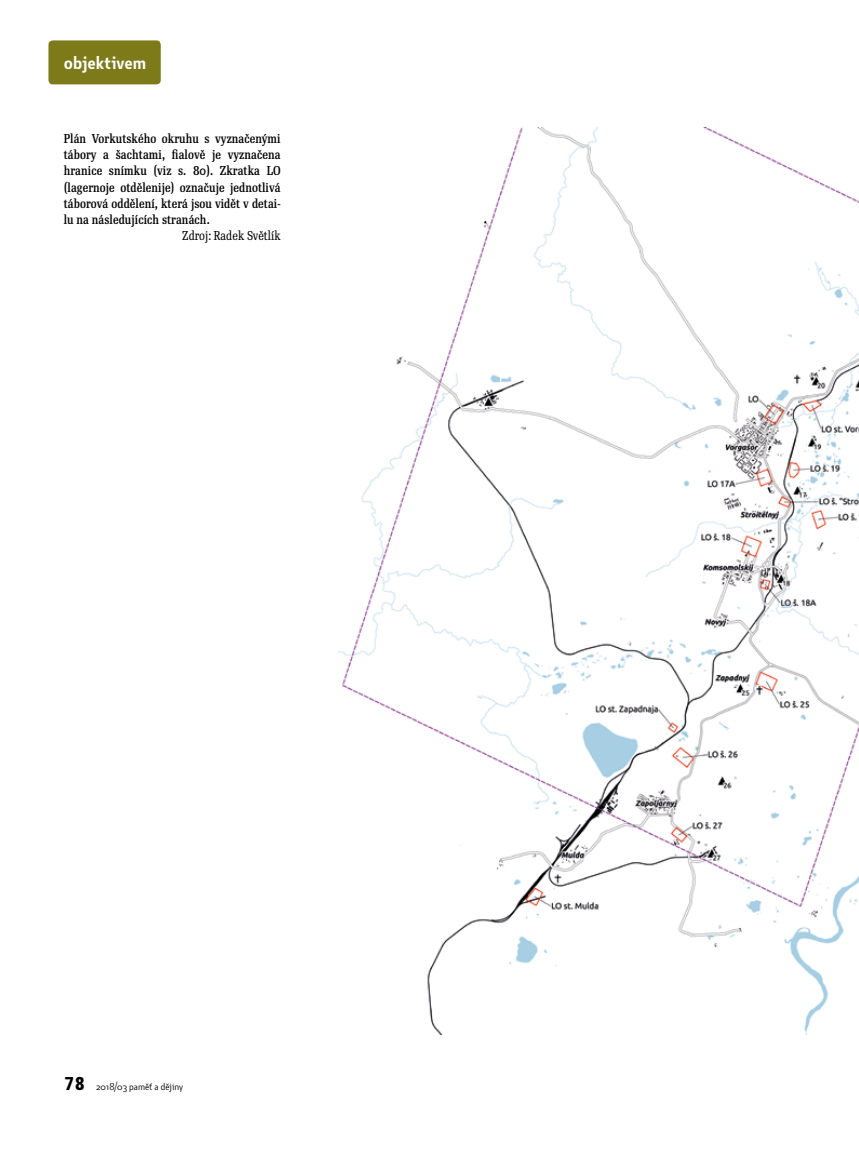
<style>
.page{position:relative;width:859px;height:1149px;background:#fff}
.page>*{position:absolute;margin:0;border:0;box-sizing:border-box;transform-origin:0 0}
.t1{font:600 18px "Botanika Std";color:#fff}
.t2{font:500 12.45px/16.2px "Re Public Std Cond";letter-spacing:.005em;color:#000;text-align:justify}
.t3{font:12.45px "Re Public Std Cond";letter-spacing:.005em;color:#000}
.t4{font:9.75px "Botanika Std";color:#000}
.s1{font-family:"Botanika Mono";font-weight:700;font-size:18px}
</style>
<div class="page">
<div style="left:48px;top:40px;width:113px;height:44px;background:#7d7a1a;border-radius:4px"></div>
<img style="left:338px;top:128px;width:521px;height:906px">
<h1 class="t1" style="left:64px;top:50px;width:84px">objektivem</h1>
<p class="t2" style="left:64px;top:130px;width:218px">Plán Vorkutského okruhu s vyznačenými tábory a šachtami, fialově je vyznačena hranice snímku (viz s. 80). Zkratka LO (lagernoje otdělenije) označuje jednotlivá táborová oddělení, která jsou vidět v detai&shy;lu na následujících stranách.</p>
<p class="t3" style="left:182px;top:228px;width:100px">Zdroj: Radek Světlík</p>
<p class="t4" style="left:64px;top:1079px;width:121px"><span class="s1">78</span> 2018/03 paměť a dějiny</p>
</div>
